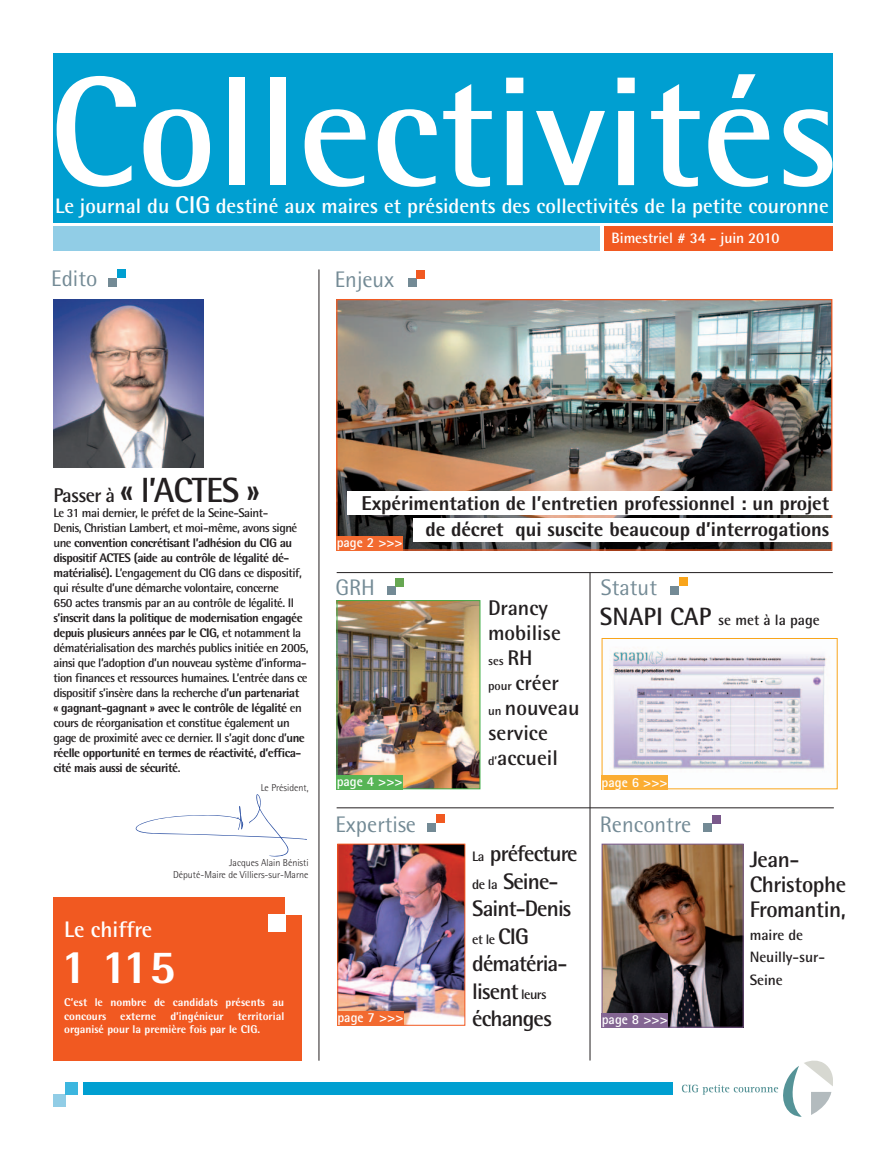
<style>
.page{position:relative;width:886px;height:1170px;background:#fff}
.page>*{position:absolute;margin:0;border:0;box-sizing:border-box;transform-origin:0 0}
.t1{font:700 155.62px "Rotis Semi Sans";color:#fff}
.t2{font:800 47.5px "Rotis Semi Sans";color:#fff}
.t3{font:700 35px "Rotis Semi Sans";letter-spacing:-.035em;color:#231f20}
.t4{font:700 22.5px/27.5px "Rotis Semi Sans";letter-spacing:-.04em;color:#231f20}
.t5{font:22.5px "Rotis Semi Sans";color:#738a95}
.t6{font:700 22.5px/25px "Rotis Semi Sans";letter-spacing:-.02em;color:#231f20}
.t7{font:700 22.5px "Rotis Semi Sans";color:#fff}
.t8{font:700 21.25px/25px "Rotis Semi Sans";color:#231f20}
.t9{font:700 21px "Rotis Semi Sans";color:#fff}
.t10{font:800 20px/26.8px "Rotis Semi Sans";letter-spacing:-.005em;color:#231f20;text-align:right}
.t11{font:700 15px/22.5px "Rotis Semi Sans";letter-spacing:-.005em;color:#231f20}
.t12{font:700 15px "Rotis Semi Sans";letter-spacing:-.005em;color:#fff}
.t13{font:700 13.75px "Rotis Sans Serif";color:#fff}
.t14{font:700 13.75px "Rotis Semi Sans";color:#231f20}
.t15{font:700 12.5px/15px "Rotis Semi Sans";letter-spacing:-.04em;color:#231f20}
.t16{font:800 11.25px/13.8px "Rotis Semi Sans";color:#fff;text-align:justify}
.t17{font:300 10px/12px "Rotis Semi Sans";color:#231f20;text-align:right}
.s1{font-size:24.38px}
.s2{font-size:20px}
.s3{font-weight:800}
.s4{font-size:21.25px}
.s5{font-size:12.5px}
.s6{font-size:25px}
.s7{font-size:13.75px}
.s8{font-size:22.5px}
</style>
<div class="page">
<img style="left:612px;top:651px;width:215px;height:118px">
<div style="left:602px;top:638px;width:235px;height:151px;border:1px solid #f9a51b"></div>
<img style="left:339px;top:845px;width:124px;height:178px">
<div style="left:337px;top:843px;width:128px;height:182px;border:1px solid #f15921"></div>
<div style="left:53px;top:54px;width:780px;height:169px;background:#009fd1"></div>
<div style="left:53px;top:227px;width:547px;height:24px;background:#91cde6"></div>
<div style="left:605px;top:227px;width:228px;height:24px;background:#f15921"></div>
<div style="left:408px;top:278px;width:9px;height:9px;background:#738a95"></div>
<div style="left:417px;top:270px;width:8px;height:8px;background:#f15921"></div>
<div style="left:53px;top:1094px;width:13px;height:12px;background:#91cde6"></div>
<div style="left:65px;top:1081px;width:13px;height:13px;background:#3cb6df"></div>
<div style="left:388px;top:586px;width:8px;height:9px;background:#738a95"></div>
<div style="left:396px;top:578px;width:8px;height:8px;background:#67a752"></div>
<div style="left:703px;top:823px;width:9px;height:9px;background:#738a95"></div>
<div style="left:712px;top:815px;width:8px;height:8px;background:#7a598b"></div>
<hr style="left:319px;top:269px;width:1px;height:791px;background:#231f20">
<svg style="left:682px;top:1060px;width:151px;height:56px"></svg>
<div style="left:83px;top:1081px;width:589px;height:13px;background:#009fd1"></div>
<hr style="left:337px;top:572px;width:496px;height:1px;background:#231f20">
<hr style="left:590px;top:572px;width:1px;height:488px;background:#231f20">
<hr style="left:337px;top:807px;width:497px;height:1px;background:#231f20">
<div style="left:428px;top:823px;width:8px;height:8px;background:#738a95"></div>
<div style="left:436px;top:814px;width:8px;height:9px;background:#f15921"></div>
<img style="left:604px;top:845px;width:137px;height:180px">
<div style="left:602px;top:843px;width:141px;height:184px;border:1px solid #7a598b"></div>
<div style="left:602px;top:1013px;width:66px;height:14px;background:#846693"></div>
<img style="left:339px;top:602px;width:139px;height:185px">
<div style="left:337px;top:600px;width:143px;height:189px;border:1px solid #40ae49"></div>
<div style="left:337px;top:1011px;width:66px;height:14px;background:#f26a30"></div>
<div style="left:670px;top:586px;width:9px;height:8px;background:#738a95"></div>
<div style="left:679px;top:577px;width:8px;height:9px;background:#f9a51b"></div>
<div style="left:601px;top:775px;width:67px;height:15px;background:#fbad33"></div>
<div style="left:108px;top:278px;width:9px;height:8px;background:#738a95"></div>
<div style="left:117px;top:269px;width:9px;height:9px;background:#009fd1"></div>
<div style="left:54px;top:897px;width:248px;height:163px;background:#f15921"></div>
<div style="left:269px;top:914px;width:17px;height:17px;background:#fff"></div>
<div style="left:286px;top:896px;width:17px;height:18px;background:#fff"></div>
<div style="left:337px;top:775px;width:66px;height:14px;background:#56b455"></div>
<svg style="left:136px;top:794px;width:171px;height:62px"></svg>
<img style="left:338px;top:301px;width:492px;height:247px">
<div style="left:336px;top:299px;width:496px;height:251px;border:1px solid #f15921"></div>
<div style="left:337px;top:536px;width:66px;height:14px;background:#f26a30"></div>
<div style="left:347px;top:491px;width:486px;height:23px;background:#fff"></div>
<div style="left:413px;top:518px;width:420px;height:23px;background:#fff"></div>
<img style="left:53px;top:299px;width:151px;height:169px">
<h1 class="t1" style="left:49px;top:37px;width:791px">Collectivités</h1>
<h3 class="t9" style="left:55px;top:193px;width:775px">Le journal du <span class="s1">CIG</span> destiné aux maires et présidents des collectivités de la petite couronne</h3>
<h3 class="t5" style="left:51px;top:265px;width:48px">Edito</h3>
<h3 class="t5" style="left:335px;top:266px;width:61px">Enjeux</h3>
<p class="t12" style="left:612px;top:229px;width:170px">Bimestriel # 34 - juin 2010</p>
<h3 class="t3" style="left:53px;top:468px;width:208px"><span class="s2">Passer à</span> « l’ACTES »</h3>
<p class="t15" style="left:53px;top:504px;width:250px">Le 31 mai dernier, le préfet de la Seine-Saint-<br>Denis, Christian Lambert, et moi-même, avons signé une <span class="s3">convention concrétisant l’adhésion du CIG au dispositif ACTES (aide au contrôle de légalité dé&shy;matérialisé).</span> L’engagement du CIG dans ce dispositif, qui résulte d’une démarche volontaire, concerne<br>650 actes transmis par an au contrôle de légalité. Il</p>
<p class="t15" style="left:53px;top:609px;width:257px"><span class="s3">s’inscrit dans la politique de modernisation engagée depuis plusieurs années par le CIG,</span> et notamment la dématérialisation des marchés publics initiée en 2005, ainsi que l’adoption d’un nouveau système d’informa&shy;tion finances et ressources humaines. L’entrée dans ce dispositif s’insère dans la recherche d’<span class="s3">un partenariat<br>« gagnant-gagnant » avec le contrôle de légalité</span> en cours de réorganisation et constitue également un gage de proximité avec ce dernier. Il s’agit donc d’<span class="s3">une réelle opportunité en termes de réactivité, d’effica&shy;cité mais aussi de sécurité</span>.</p>
<p class="t17" style="left:261px;top:781px;width:49px">Le Président,</p>
<h3 class="t7" style="left:64px;top:915px;width:90px">Le chiffre</h3>
<p class="t17" style="left:173px;top:857px;width:137px">Jacques Alain Bénisti<br>Député-Maire de Villiers-sur-Marne</p>
<h2 class="t2" style="left:61px;top:936px;width:116px">1 115</h2>
<p class="t16" style="left:64px;top:994px;width:222px">C’est le nombre de candidats présents au concours externe d’ingénieur territorial organisé pour la première fois par le CIG.</p>
<h3 class="t10" style="left:361px;top:489px;width:469px">Expérimentation de l’entretien professionnel : un projet de décret qui suscite beaucoup d’interrogations</h3>
<p class="t13" style="left:337px;top:533px;width:68px">page 2 &gt;&gt;&gt;</p>
<h3 class="t5" style="left:335px;top:574px;width:41px">GRH</h3>
<h3 class="t8" style="left:488px;top:595px;width:74px">Drancy mobilise</h3>
<p class="t15" style="left:488px;top:653px;width:46px">ses <span class="s4">RH</span></p>
<h3 class="t8" style="left:488px;top:670px;width:93px"><span class="s5">pour</span> créer<br><span class="s5">un</span> nouveau service <span class="s5">d’</span>accueil</h3>
<h3 class="t5" style="left:601px;top:573px;width:58px">Statut</h3>
<p class="t11" style="left:600px;top:608px;width:221px"><span class="s6">SNAPI CAP</span> se met à la page</p>
<p class="t13" style="left:337px;top:772px;width:68px">page 4 &gt;&gt;&gt;</p>
<p class="t13" style="left:601px;top:773px;width:68px">page 6 &gt;&gt;&gt;</p>
<h3 class="t5" style="left:335px;top:810px;width:82px">Expertise</h3>
<h3 class="t5" style="left:600px;top:811px;width:93px">Rencontre</h3>
<p class="t13" style="left:337px;top:1008px;width:68px">page 7 &gt;&gt;&gt;</p>
<h3 class="t4" style="left:472px;top:839px;width:107px"><span class="s7">La</span> préfecture <span class="s7">de la</span> Seine-<br>Saint-Denis</h3>
<p class="t14" style="left:472px;top:930px;width:58px">et le <span class="s8">CIG</span></p>
<h3 class="t4" style="left:472px;top:949px;width:97px">dématéria&shy;lisent <span class="s7">leurs </span>échanges</h3>
<p class="t13" style="left:602px;top:1010px;width:68px">page 8 &gt;&gt;&gt;</p>
<h3 class="t6" style="left:750px;top:846px;width:98px">Jean-<br>Christophe<br>Fromantin,</h3>
<p class="t11" style="left:750px;top:923px;width:77px">maire de<br>Neuilly-sur-<br>Seine</p>
</div>
